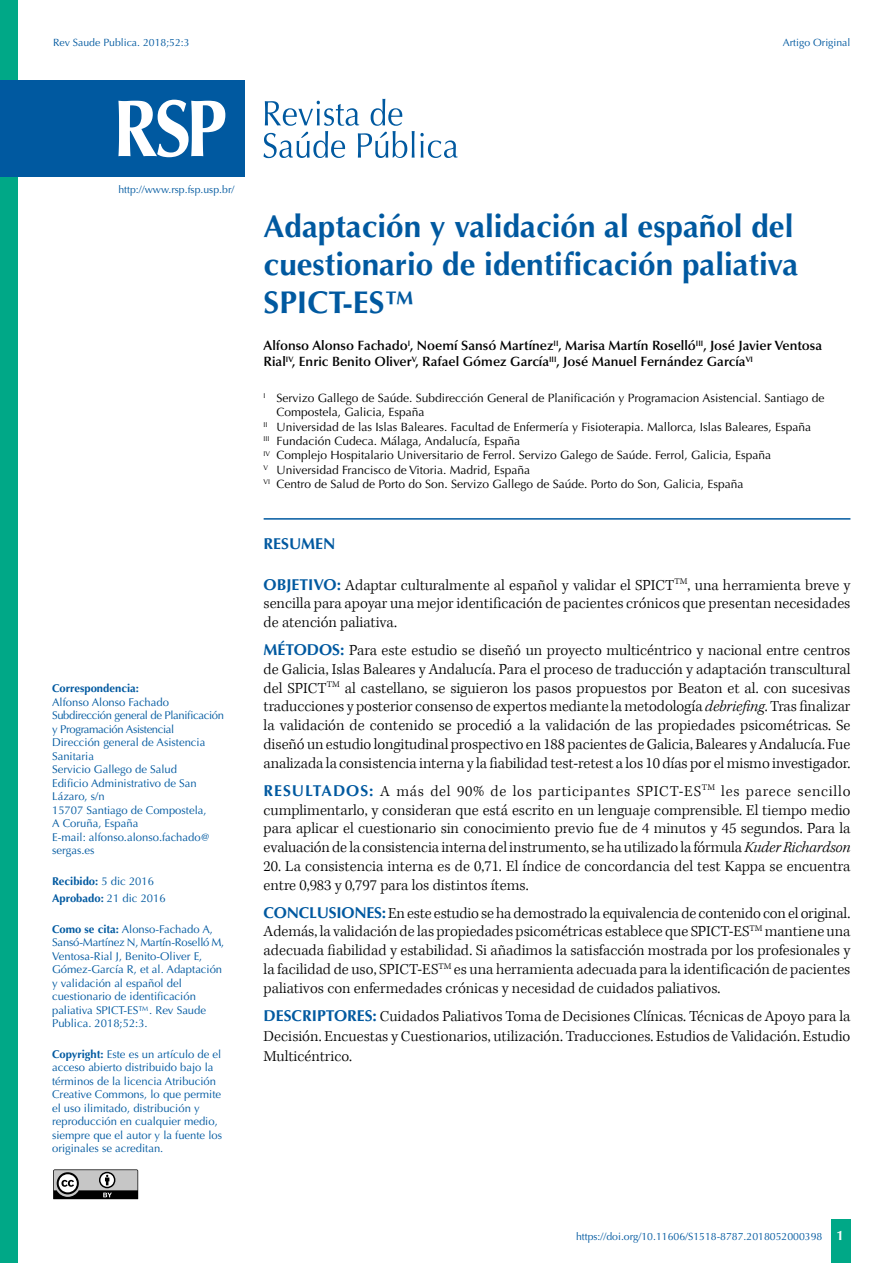
<style>
.page{position:relative;width:893px;height:1263px;background:#fff}
.page>*{position:absolute;margin:0;border:0;box-sizing:border-box;transform-origin:0 0}
.t1{font:700 31.5px/37.8px "Optima";color:#0059a0}
.t2{font:300 15.75px/18.9px "Kepler Std";color:#000;text-align:justify}
.t3{font:700 15.75px "Optima";color:#0059a0}
.t4{font:600 13.5px/16.2px "Optima";color:#000}
.t5{font:12px "Optima";color:#000}
.t6{font:11.25px/13.5px "Optima";color:#0059a0}
.t7{font:700 11.25px/17.7px "Optima";color:#0059a0}
.t8{font:10.5px "Optima";color:#0059a0}
.s1{font-weight:400}
.s2{font-weight:700}
.s3{font-family:"Optima";font-weight:700;color:#0059a0}
.s4{font-style:italic}
.s5{font-weight:700;font-size:13.5px;color:#fff}
</style>
<div class="page">
<div style="left:831px;top:1220px;width:20px;height:43px;background:#00a887"></div>
<svg style="left:53px;top:1169px;width:85px;height:30px;background:#838383"></svg>
<div style="left:0;top:0;width:18px;height:1263px;background:#00a887"></div>
<hr style="left:264px;top:518px;width:586px;height:2px;background:#0059a0">
<svg style="left:263px;top:99px;width:195px;height:59px"></svg>
<div style="left:0;top:80px;width:244px;height:96px;background:#0059a0"></div>
<svg style="left:118px;top:100px;width:107px;height:57px"></svg>
<p class="t8" style="left:53px;top:36px;width:138px">Rev Saude Publica. 2018;52:3</p>
<p class="t8" style="left:783px;top:36px;width:69px">Artigo Original</p>
<p class="t8" style="left:118px;top:183px;width:117px">http://www.rsp.fsp.usp.br/</p>
<p class="t7" style="left:52px;top:680px;width:88px">Correspondencia:</p>
<p class="t6" style="left:52px;top:695px;width:173px">Alfonso Alonso Fachado<br>Subdirección general de Planificación y Programación Asistencial<br>Dirección general de Asistencia<br>Sanitaria<br>Servicio Gallego de Salud<br>Edificio Administrativo de San<br>Lázaro, s/n<br>15707 Santiago de Compostela,<br>A Coruña, España<br>E-mail: alfonso.alonso.fachado@ sergas.es</p>
<p class="t7" style="left:52px;top:872px;width:115px">Recibido: <span class="s1">5 dic 2016<br></span>Aprobado: <span class="s1">21 dic 2016</span></p>
<p class="t6" style="left:52px;top:922px;width:174px"><span class="s2">Como se cita:</span> Alonso-Fachado A,<br>Sansó-Martínez N, Martín-Roselló M,<br>Ventosa-Rial J, Benito-Oliver E,<br>Gómez-García R, et al. Adaptación y validación al español del cuestionario de identificación paliativa SPICT-ES™. Rev Saude<br>Publica. 2018;52:3.</p>
<p class="t6" style="left:52px;top:1047px;width:172px"><span class="s2">Copyright:</span> Este es un artículo de el acceso abierto distribuido bajo la términos de la licencia Atribución Creative Commons, lo que permite el uso ilimitado, distribución y reproducción en cualquier medio, siempre que el autor y la fuente los originales se acreditan.</p>
<h1 class="t1" style="left:264px;top:208px;width:536px">Adaptación y validación al español del cuestionario de identificación paliativa<br>SPICT-ES™</h1>
<p class="t4" style="left:264px;top:337px;width:560px">Alfonso Alonso Fachado<sup>I</sup>, Noemí Sansó Martínez<sup>II</sup>, Marisa Martín Roselló<sup>III</sup>, José Javier Ventosa<br>Rial<sup>IV</sup>, Enric Benito Oliver<sup>V</sup>, Rafael Gómez García<sup>III</sup>, José Manuel Fernández García<sup>VI</sup></p>
<p class="t5" style="left:264px;top:391px;width:562px"><sup>I</sup> Servizo Gallego de Saúde. Subdirección General de Planificación y Programacion Asistencial. Santiago de</p>
<p class="t5" style="left:276px;top:405px;width:150px">Compostela, Galicia, España</p>
<p class="t5" style="left:264px;top:420px;width:549px"><sup>II</sup> Universidad de las Islas Baleares. Facultad de Enfermería y Fisioterapia. Mallorca, Islas Baleares, España</p>
<p class="t5" style="left:264px;top:434px;width:258px"><sup>III</sup> Fundación Cudeca. Málaga, Andalucía, España</p>
<p class="t5" style="left:264px;top:448px;width:509px"><sup>IV</sup> Complejo Hospitalario Universitario de Ferrol. Servizo Galego de Saúde. Ferrol, Galicia, España</p>
<p class="t5" style="left:264px;top:463px;width:268px"><sup>V</sup> Universidad Francisco de Vitoria. Madrid, España</p>
<p class="t5" style="left:264px;top:477px;width:481px"><sup>VI</sup> Centro de Salud de Porto do Son. Servizo Gallego de Saúde. Porto do Son, Galicia, España</p>
<p class="t3" style="left:264px;top:535px;width:73px">RESUMEN</p>
<p class="t2" style="left:264px;top:576px;width:588px"><span class="s3">OBJETIVO:</span> Adaptar culturalmente al español y validar el SPICT<sup>TM</sup>, una herramienta breve y sencilla para apoyar una mejor identificación de pacientes crónicos que presentan necesidades de atención paliativa.</p>
<p class="t2" style="left:264px;top:641px;width:588px"><span class="s3">MÉTODOS:</span> Para este estudio se diseñó un proyecto multicéntrico y nacional entre centros de Galicia, Islas Baleares y Andalucía. Para el proceso de traducción y adaptación transcultural del SPICT<sup>TM</sup> al castellano, se siguieron los pasos propuestos por Beaton et al. con sucesivas traducciones y posterior consenso de expertos mediante la metodología <span class="s4">debriefing</span>. Tras finalizar la validación de contenido se procedió a la validación de las propiedades psicométricas. Se diseñó un estudio longitudinal prospectivo en 188 pacientes de Galicia, Baleares y Andalucía. Fue analizada la consistencia interna y la fiabilidad test-retest a los 10 días por el mismo investigador.</p>
<p class="t2" style="left:264px;top:782px;width:588px"><span class="s3">RESULTADOS:</span> A más del 90% de los participantes SPICT-ES<sup>TM</sup> les parece sencillo cumplimentarlo, y consideran que está escrito en un lenguaje comprensible. El tiempo medio para aplicar el cuestionario sin conocimiento previo fue de 4 minutos y 45 segundos. Para la evaluación de la consistencia interna del instrumento, se ha utilizado la fórmula <span class="s4">Kuder Richardson</span></p>
<p class="t2" style="left:264px;top:857px;width:588px">20. La consistencia interna es de 0,71. El índice de concordancia del test Kappa se encuentra entre 0,983 y 0,797 para los distintos ítems.</p>
<p class="t2" style="left:264px;top:904px;width:588px"><span class="s3">CONCLUSIONES:</span> En este estudio se ha demostrado la equivalencia de contenido con el original.<br>Además, la validación de las propiedades psicométricas establece que SPICT-ES<sup>TM</sup> mantiene una adecuada fiabilidad y estabilidad. Si añadimos la satisfacción mostrada por los profesionales y la facilidad de uso, SPICT-ES<sup>TM</sup> es una herramienta adecuada para la identificación de pacientes paliativos con enfermedades crónicas y necesidad de cuidados paliativos.</p>
<p class="t2" style="left:264px;top:1007px;width:588px;line-height:19.8px"><span class="s3">DESCRIPTORES:</span> Cuidados Paliativos Toma de Decisiones Clínicas. Técnicas de Apoyo para la Decisión. Encuestas y Cuestionarios, utilización. Traducciones. Estudios de Validación. Estudio Multicéntrico.</p>
<p class="t8" style="left:576px;top:1230px;width:269px">https://doi.org/10.11606/S1518-8787.2018052000398 <span class="s5">1</span></p>
</div>
